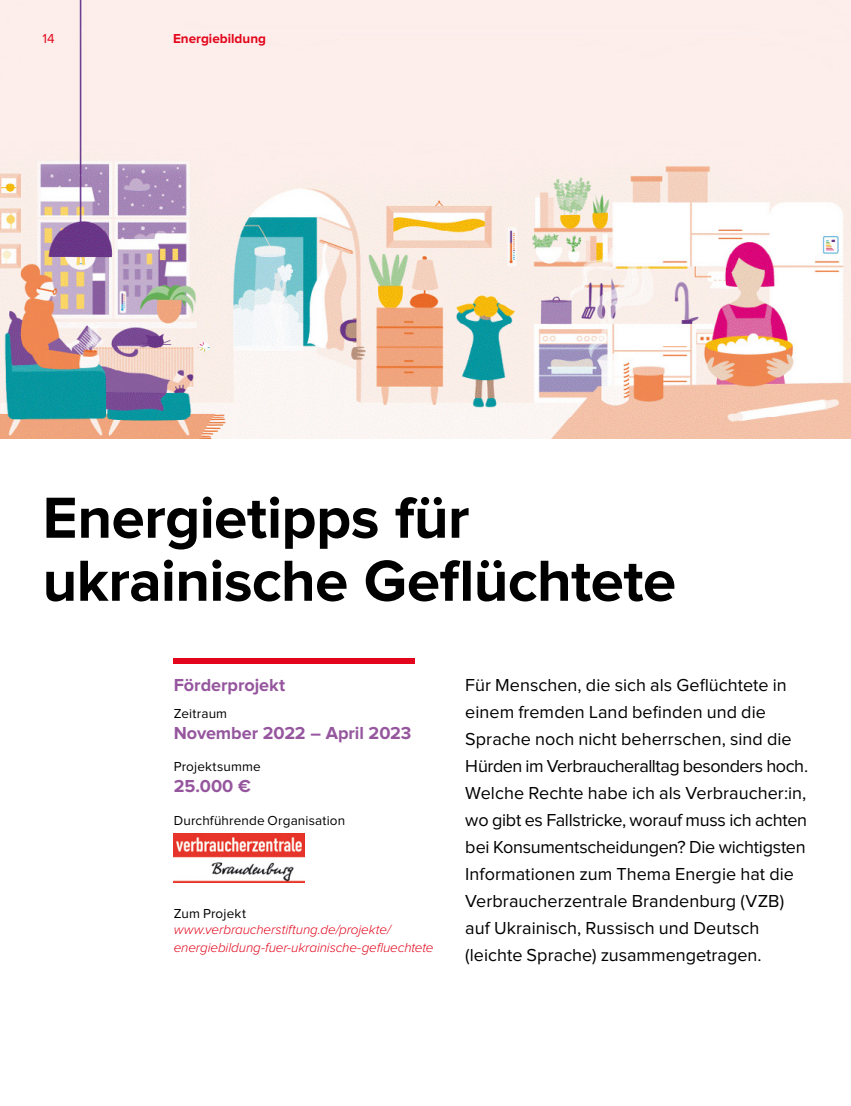
<style>
.page{position:relative;width:851px;height:1106px;background:#fff}
.page>*{position:absolute;margin:0;border:0;box-sizing:border-box;transform-origin:0 0}
.t1{font:700 60px/63px "Proxima Nova";letter-spacing:-.01em;color:#000}
.t2{font:18px/27px "Proxima Nova";color:#000}
.t3{font:700 18px "Proxima Nova";letter-spacing:-.005em;color:#95569e}
.t4{font:italic 300 13.5px/18px "Proxima Nova";letter-spacing:-.01em;color:#e3051b}
.t5{font:13.5px "Proxima Nova";letter-spacing:.01em;color:#000}
.t6{font:700 13.5px "Proxima Nova";color:#e3051b}
.t7{font:13.5px "Proxima Nova";color:#e3051b}
</style>
<div class="page">
<img style="left:0;top:0;width:850px;height:439px">
<div style="left:174px;top:658px;width:241px;height:5px;background:#e3051b"></div>
<img style="left:174px;top:833px;width:131px;height:49px">
<p class="t7" style="left:43px;top:32px;width:14px">14</p>
<p class="t6" style="left:173px;top:32px;width:94px">Energiebildung</p>
<h1 class="t1" style="left:43px;top:489px;width:635px">Energietipps für ukrainische Geflüchtete</h1>
<p class="t3" style="left:174px;top:676px;width:113px">Förderprojekt</p>
<p class="t5" style="left:174px;top:707px;width:55px">Zeitraum</p>
<p class="t3" style="left:174px;top:724px;width:239px">November 2022 – April 2023</p>
<p class="t5" style="left:174px;top:760px;width:89px">Projektsumme</p>
<p class="t3" style="left:174px;top:778px;width:79px">25.000 €</p>
<p class="t5" style="left:174px;top:814px;width:173px">Durchführende Organisation</p>
<p class="t5" style="left:174px;top:907px;width:74px">Zum Projekt</p>
<p class="t4" style="left:174px;top:921px;width:261px">www.verbraucherstiftung.de/projekte/ energiebildung-fuer-ukrainische-gefluechtete</p>
<p class="t2" style="left:465px;top:672px;width:344px">Für Menschen, die sich als Geflüchtete in einem fremden Land befinden und die Sprache noch nicht beherrschen, sind die Hürden im Verbraucheralltag besonders hoch.<br>Welche Rechte habe ich als Verbraucher:in, wo gibt es Fallstricke, worauf muss ich achten bei Konsumentscheidungen? Die wichtigsten Informationen zum Thema Energie hat die Verbraucherzentrale Brandenburg (VZB) auf Ukrainisch, Russisch und Deutsch (leichte Sprache) zusammengetragen.</p>
</div>
